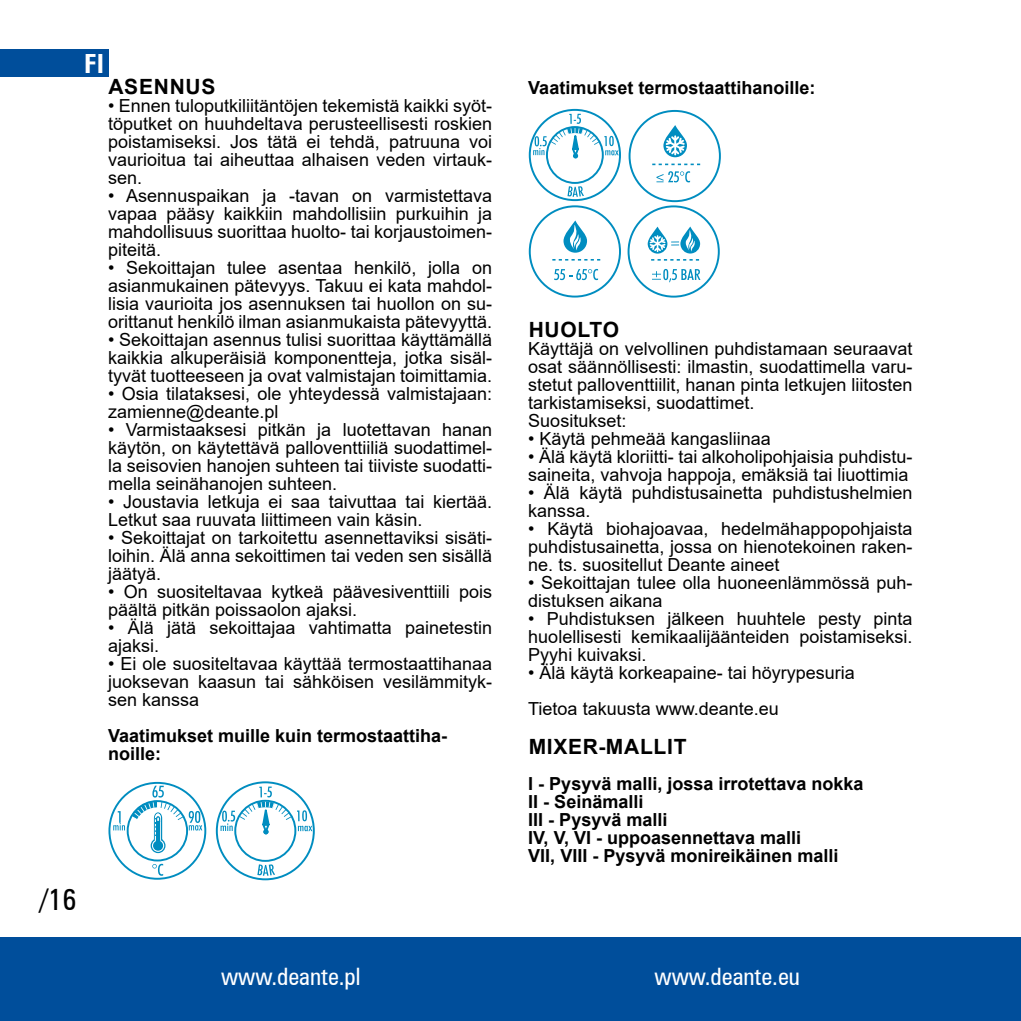
<style>
.page{position:relative;width:1021px;height:1021px;background:#fff}
.page>*{position:absolute;margin:0;border:0;box-sizing:border-box;transform-origin:0 0}
.t1{font:30px "Zurich Cn AT";color:#000}
.t2{font:24px "Zurich Cn AT";color:#fff}
.t3{font:700 24px "Zurich Cn PL";color:#fff}
.t4{font:700 21px "Arial";letter-spacing:.035em;color:#000}
.t5{font:18px/18px "Arial";color:#000;text-align:justify}
.t6{font:700 18px/18px "Arial";color:#000}
</style>
<div class="page">
<div style="left:0;top:936px;width:1020px;height:84px;background:#004e9b"></div>
<div style="left:0;top:49px;width:108px;height:28px;background:#004e9b"></div>
<div style="left:216px;top:781px;width:99px;height:99px;border:2px solid #008dc0;border-radius:50%"></div>
<div style="left:234px;top:799px;width:62px;height:62px;border:2px solid #008dc0;border-radius:50%"></div>
<svg style="left:257px;top:864px;width:18px;height:11px"></svg>
<svg style="left:220px;top:786px;width:92px;height:48px"></svg>
<div style="left:108px;top:782px;width:98px;height:97px;border:2px solid #008dc0;border-radius:50%"></div>
<div style="left:127px;top:800px;width:61px;height:61px;border:2px solid #008dc0;border-radius:50%"></div>
<svg style="left:152px;top:863px;width:11px;height:12px"></svg>
<svg style="left:131px;top:785px;width:71px;height:68px"></svg>
<svg style="left:113px;top:811px;width:12px;height:19px"></svg>
<svg style="left:563px;top:220px;width:24px;height:33px"></svg>
<svg style="left:567px;top:225px;width:15px;height:26px"></svg>
<div style="left:529px;top:205px;width:92px;height:92px;border:2px solid #008dc0;border-radius:50%"></div>
<svg style="left:552px;top:259px;width:48px;height:1px"></svg>
<div style="left:627px;top:205px;width:92px;height:92px;border:2px solid #008dc0;border-radius:50%"></div>
<svg style="left:651px;top:259px;width:48px;height:2px"></svg>
<svg style="left:680px;top:226px;width:20px;height:27px"></svg>
<svg style="left:647px;top:226px;width:48px;height:27px"></svg>
<svg style="left:554px;top:269px;width:44px;height:11px"></svg>
<svg style="left:652px;top:269px;width:48px;height:13px"></svg>
<svg style="left:533px;top:109px;width:188px;height:94px"></svg>
<h2 class="t3" style="left:84px;top:47px;width:21px">FI</h2>
<p class="t4" style="left:108px;top:72px;width:109px">ASENNUS</p>
<p class="t5" style="left:108px;top:97px;width:386px">• Ennen tuloputkiliitäntöjen tekemistä kaikki syöt&shy;töputket on huuhdeltava perusteellisesti roskien poistamiseksi. Jos tätä ei tehdä, patruuna voi vaurioitua tai aiheuttaa alhaisen veden virtauk&shy;sen.</p>
<p class="t5" style="left:108px;top:187px;width:386px">• Asennuspaikan ja -tavan on varmistettava vapaa pääsy kaikkiin mahdollisiin purkuihin ja mahdollisuus suorittaa huolto- tai korjaustoimen&shy;piteitä.</p>
<p class="t5" style="left:108px;top:259px;width:386px">• Sekoittajan tulee asentaa henkilö, jolla on asianmukainen pätevyys. Takuu ei kata mahdol&shy;lisia vaurioita jos asennuksen tai huollon on su&shy;orittanut henkilö ilman asianmukaista pätevyyttä.</p>
<p class="t5" style="left:108px;top:331px;width:386px">• Sekoittajan asennus tulisi suorittaa käyttämällä kaikkia alkuperäisiä komponentteja, jotka sisäl&shy;tyvät tuotteeseen ja ovat valmistajan toimittamia.</p>
<p class="t5" style="left:108px;top:385px;width:385px">• Osia tilataksesi, ole yhteydessä valmistajaan: zamienne@deante.pl</p>
<p class="t5" style="left:108px;top:421px;width:386px">• Varmistaaksesi pitkän ja luotettavan hanan käytön, on käytettävä palloventtiiliä suodattimel&shy;la seisovien hanojen suhteen tai tiiviste suodatti&shy;mella seinähanojen suhteen.</p>
<p class="t5" style="left:108px;top:493px;width:386px">• Joustavia letkuja ei saa taivuttaa tai kiertää.<br>Letkut saa ruuvata liittimeen vain käsin.</p>
<p class="t5" style="left:108px;top:529px;width:386px">• Sekoittajat on tarkoitettu asennettaviksi sisäti&shy;loihin. Älä anna sekoittimen tai veden sen sisällä jäätyä.</p>
<p class="t5" style="left:108px;top:583px;width:386px">• On suositeltavaa kytkeä päävesiventtiili pois päältä pitkän poissaolon ajaksi.</p>
<p class="t5" style="left:108px;top:619px;width:386px">• Älä jätä sekoittajaa vahtimatta painetestin ajaksi.</p>
<p class="t5" style="left:108px;top:655px;width:386px">• Ei ole suositeltavaa käyttää termostaattihanaa juoksevan kaasun tai sähköisen vesilämmityk&shy;sen kanssa</p>
<p class="t6" style="left:108px;top:727px;width:341px">Vaatimukset muille kuin termostaattiha&shy;noille:</p>
<h1 class="t1" style="left:40px;top:881px;width:39px">/16</h1>
<p class="t6" style="left:528px;top:79px;width:289px">Vaatimukset termostaattihanoille:</p>
<p class="t4" style="left:528px;top:315px;width:92px">HUOLTO</p>
<p class="t5" style="left:528px;top:340px;width:386px;text-align:left">Käyttäjä on velvollinen puhdistamaan seuraavat osat säännöllisesti: ilmastin, suodattimella varu&shy;stetut palloventtiilit, hanan pinta letkujen liitosten tarkistamiseksi, suodattimet.<br>Suositukset:</p>
<p class="t5" style="left:528px;top:430px;width:244px">• Käytä pehmeää kangasliinaa</p>
<p class="t5" style="left:528px;top:448px;width:386px">• Älä käytä kloriitti- tai alkoholipohjaisia puhdistu&shy;saineita, vahvoja happoja, emäksiä tai liuottimia</p>
<p class="t5" style="left:528px;top:484px;width:385px">• Älä käytä puhdistusainetta puhdistushelmien kanssa.</p>
<p class="t5" style="left:528px;top:520px;width:386px">• Käytä biohajoavaa, hedelmähappopohjaista puhdistusainetta, jossa on hienotekoinen raken&shy;ne. ts. suositellut Deante aineet</p>
<p class="t5" style="left:528px;top:574px;width:386px">• Sekoittajan tulee olla huoneenlämmössä puh&shy;distuksen aikana</p>
<p class="t5" style="left:528px;top:610px;width:386px">• Puhdistuksen jälkeen huuhtele pesty pinta huolellisesti kemikaalijäänteiden poistamiseksi.<br>Pyyhi kuivaksi.</p>
<p class="t5" style="left:528px;top:655px;width:328px;line-height:36px">• Älä käytä korkeapaine- tai höyrypesuria<br>Tietoa takuusta www.deante.eu</p>
<p class="t4" style="left:528px;top:732px;width:159px">MIXER-MALLIT</p>
<p class="t6" style="left:528px;top:775px;width:337px">I - Pysyvä malli, jossa irrotettava nokka<br>II - Seinämalli<br>III - Pysyvä malli<br>IV, V, VI - uppoasennettava malli<br>VII, VIII - Pysyvä monireikäinen malli</p>
<h2 class="t2" style="left:221px;top:962px;width:141px">www.deante.pl</h2>
<h2 class="t2" style="left:654px;top:962px;width:147px">www.deante.eu</h2>
</div>
